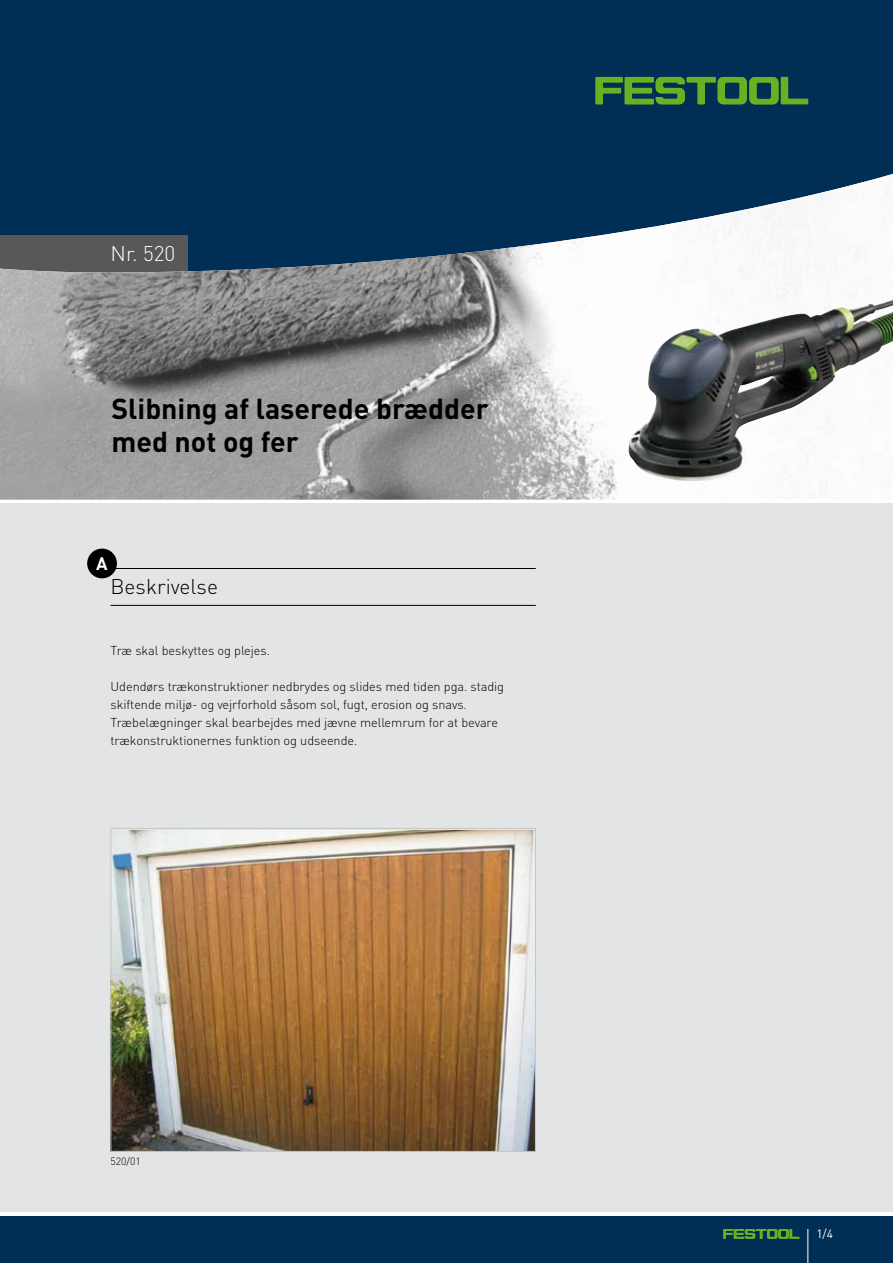
<style>
.page{position:relative;width:893px;height:1263px;background:#fff}
.page>*{position:absolute;margin:0;border:0;box-sizing:border-box;transform-origin:0 0}
.t1{font:700 28.5px/33px "DIN Pro";color:#000}
.t2{font:300 21px "DIN Pro";color:#000}
.t3{font:300 21px "DIN Pro";color:#fff}
.t4{font:700 18px "DIN Pro";color:#fff}
.t5{font:300 12.75px/18px "DIN Pro";letter-spacing:-.005em;color:#000}
.t6{font:12px "DIN Pro";color:#fff}
.t7{font:300 10.5px "DIN Pro";color:#000}
</style>
<div class="page">
<div style="left:0;top:1216px;width:893px;height:47px;background:#002e54"></div>
<svg style="left:723px;top:1229px;width:76px;height:10px"></svg>
<hr style="left:807px;top:1229px;width:1px;height:34px;background:#fff">
<div style="left:0;top:0;width:893px;height:310px;background:#002e54"></div>
<div style="left:0;top:504px;width:893px;height:708px;background:#e3e4e5"></div>
<svg style="left:596px;top:77px;width:212px;height:27px"></svg>
<img style="left:0;top:174px;width:893px;height:326px">
<img style="left:113px;top:831px;width:421px;height:319px">
<div style="left:111px;top:828px;width:425px;height:324px;border:1px solid #c5c6c8"></div>
<hr style="left:111px;top:568px;width:425px;height:1px;background:#000">
<hr style="left:111px;top:605px;width:425px;height:1px;background:#000">
<div style="left:87px;top:549px;width:30px;height:29px;background:#000;border-radius:50%"></div>
<img style="left:628px;top:300px;width:263px;height:181px">
<h2 class="t3" style="left:111px;top:239px;width:66px">Nr. 520</h2>
<h1 class="t1" style="left:111px;top:391px;width:379px">Slibning af laserede brædder med not og fer</h1>
<h3 class="t4" style="left:96px;top:551px;width:13px">A</h3>
<h2 class="t2" style="left:111px;top:572px;width:109px">Beskrivelse</h2>
<p class="t5" style="left:111px;top:641px;width:161px">Træ skal beskyttes og plejes.</p>
<p class="t5" style="left:111px;top:677px;width:395px">Udendørs trækonstruktioner nedbrydes og slides med tiden pga. stadig skiftende miljø- og vejrforhold såsom sol, fugt, erosion og snavs.<br>Træbelægninger skal bearbejdes med jævne mellemrum for at bevare trækonstruktionernes funktion og udseende.</p>
<p class="t7" style="left:111px;top:1154px;width:32px">520/01</p>
<p class="t6" style="left:816px;top:1225px;width:18px">1/4</p>
</div>
